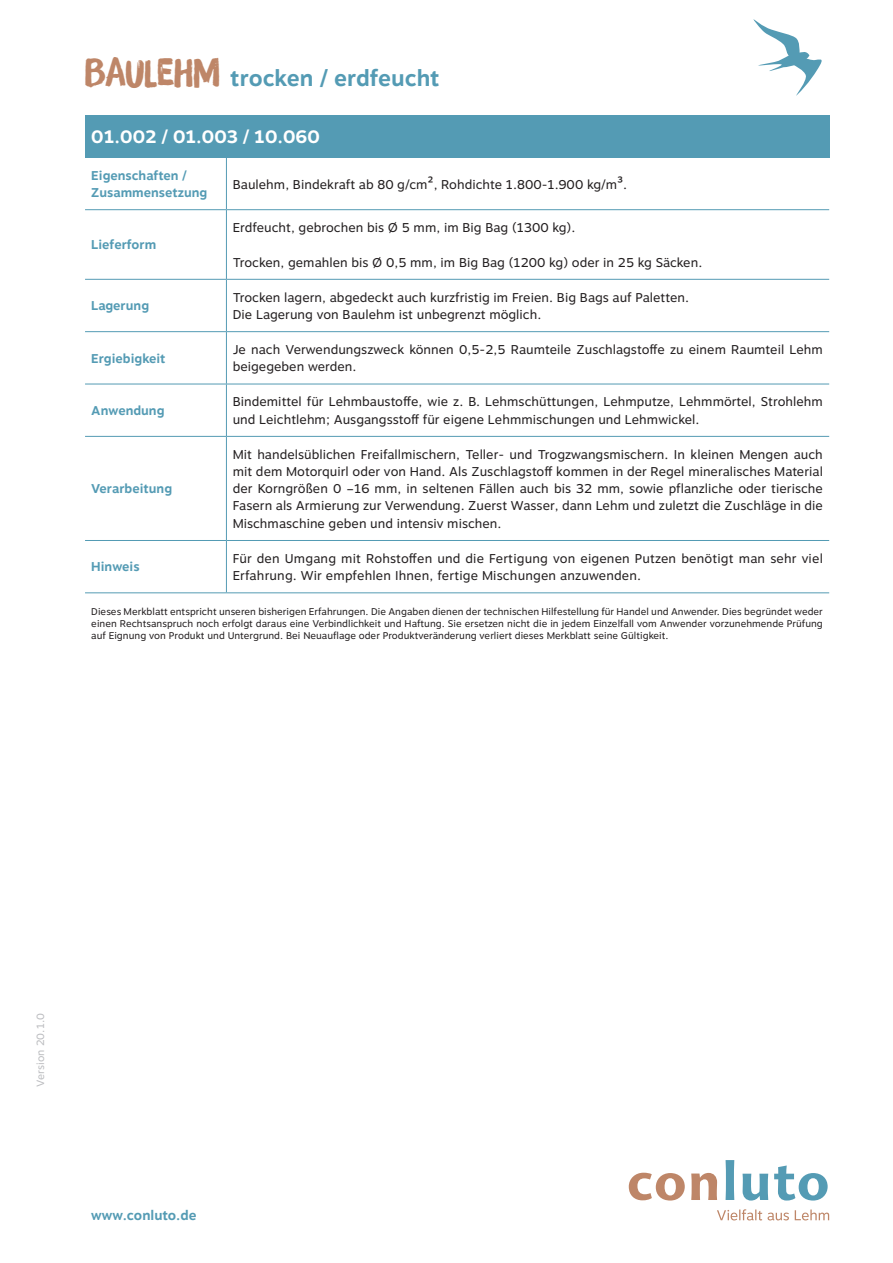
<style>
.page{position:relative;width:893px;height:1263px;background:#fff}
.page>*{position:absolute;margin:0;border:0;box-sizing:border-box;transform-origin:0 0}
.t1{font:700 22.5px "Motiva Sans";letter-spacing:-.005em;color:#549bb4}
.t2{font:700 18px "Motiva Sans";color:#fff}
.t3{font:700 13.5px "Motiva Sans";color:#549bb4}
.t4{font:12.75px/17.2px "Motiva Sans";color:#231f20}
.t5{font:700 12.75px/17.2px "Motiva Sans";color:#549bb4}
.t6{font:10.5px "Motiva Sans";color:#bcbdc0}
.t7{font:9.75px/11.7px "Motiva Sans";color:#231f20;text-align:justify}
.s1{font-family:"Brush Up";font-weight:400;font-size:37.5px;color:#be8668}
.s2{font-size:15px}
</style>
<div class="page">
<svg style="left:717px;top:1209px;width:112px;height:11px"></svg>
<svg style="left:726px;top:1160px;width:8px;height:40px"></svg>
<svg style="left:742px;top:1174px;width:26px;height:26px"></svg>
<svg style="left:774px;top:1165px;width:54px;height:35px"></svg>
<svg style="left:629px;top:1173px;width:56px;height:27px"></svg>
<svg style="left:691px;top:1173px;width:26px;height:27px"></svg>
<svg style="left:753px;top:19px;width:69px;height:77px"></svg>
<div style="left:85px;top:115px;width:744px;height:42px;background:#549bb4"></div>
<hr style="left:85px;top:157px;width:141px;height:1px;background:#549bb4">
<hr style="left:226px;top:157px;width:603px;height:1px;background:#549bb4">
<hr style="left:226px;top:158px;width:1px;height:51px;background:#549bb4">
<hr style="left:85px;top:209px;width:141px;height:1px;background:#549bb4">
<hr style="left:226px;top:209px;width:603px;height:1px;background:#549bb4">
<hr style="left:226px;top:210px;width:1px;height:69px;background:#549bb4">
<hr style="left:85px;top:279px;width:141px;height:1px;background:#549bb4">
<hr style="left:226px;top:279px;width:603px;height:1px;background:#549bb4">
<hr style="left:226px;top:280px;width:1px;height:51px;background:#549bb4">
<hr style="left:85px;top:331px;width:141px;height:1px;background:#549bb4">
<hr style="left:226px;top:331px;width:603px;height:1px;background:#549bb4">
<hr style="left:226px;top:332px;width:1px;height:52px;background:#549bb4">
<hr style="left:85px;top:384px;width:141px;height:1px;background:#549bb4">
<hr style="left:226px;top:384px;width:603px;height:1px;background:#549bb4">
<hr style="left:226px;top:384px;width:1px;height:52px;background:#549bb4">
<hr style="left:85px;top:436px;width:141px;height:1px;background:#549bb4">
<hr style="left:226px;top:436px;width:603px;height:1px;background:#549bb4">
<hr style="left:226px;top:437px;width:1px;height:103px;background:#549bb4">
<hr style="left:85px;top:540px;width:141px;height:1px;background:#549bb4">
<hr style="left:226px;top:540px;width:603px;height:1px;background:#549bb4">
<hr style="left:226px;top:541px;width:1px;height:51px;background:#549bb4">
<hr style="left:85px;top:592px;width:141px;height:1px;background:#549bb4">
<hr style="left:226px;top:592px;width:603px;height:1px;background:#549bb4">
<h1 class="t1" style="left:85px;top:61px;width:356px"><span class="s1">BAuLEHM</span> trocken / erdfeucht</h1>
<h2 class="t2" style="left:91px;top:123px;width:230px">01.002 / 01.003 / 10.060</h2>
<p class="t5" style="left:91px;top:167px;width:118px">Eigenschaften /<br>Zusammensetzung</p>
<p class="t4" style="left:233px;top:176px;width:396px">Baulehm, Bindekraft ab 80 g/cm<span class="s2">2</span>, Rohdichte 1.800-1.900 kg/m<span class="s2">3</span>.</p>
<p class="t5" style="left:91px;top:236px;width:67px">Lieferform</p>
<p class="t4" style="left:233px;top:219px;width:344px">Erdfeucht, gebrochen bis Ø 5 mm, im Big Bag (1300 kg).</p>
<p class="t4" style="left:233px;top:254px;width:471px">Trocken, gemahlen bis Ø 0,5 mm, im Big Bag (1200 kg) oder in 25 kg Säcken.</p>
<p class="t5" style="left:91px;top:297px;width:59px">Lagerung</p>
<p class="t4" style="left:233px;top:289px;width:458px">Trocken lagern, abgedeckt auch kurzfristig im Freien. Big Bags auf Paletten.<br>Die Lagerung von Baulehm ist unbegrenzt möglich.</p>
<p class="t5" style="left:91px;top:350px;width:76px">Ergiebigkeit</p>
<p class="t4" style="left:233px;top:341px;width:592px">Je nach Verwendungszweck können 0,5-2,5 Raumteile Zuschlagstoffe zu einem Raumteil Lehm beigegeben werden.</p>
<p class="t5" style="left:91px;top:402px;width:75px">Anwendung</p>
<p class="t4" style="left:233px;top:393px;width:592px">Bindemittel für Lehmbaustoffe, wie z. B. Lehmschüttungen, Lehmputze, Lehmmörtel, Strohlehm und Leichtlehm; Ausgangsstoff für eigene Lehmmischungen und Lehmwickel.</p>
<p class="t5" style="left:91px;top:480px;width:82px">Verarbeitung</p>
<p class="t4" style="left:233px;top:446px;width:592px;text-align:justify">Mit handelsüblichen Freifallmischern, Teller- und Trogzwangsmischern. In kleinen Mengen auch mit dem Motorquirl oder von Hand. Als Zuschlagstoff kommen in der Regel mineralisches Material der Korngrößen 0 –16 mm, in seltenen Fällen auch bis 32 mm, sowie pflanzliche oder tierische Fasern als Armierung zur Verwendung. Zuerst Wasser, dann Lehm und zuletzt die Zuschläge in die Mischmaschine geben und intensiv mischen.</p>
<p class="t5" style="left:91px;top:559px;width:50px">Hinweis</p>
<p class="t4" style="left:233px;top:550px;width:592px">Für den Umgang mit Rohstoffen und die Fertigung von eigenen Putzen benötigt man sehr viel<br>Erfahrung. Wir empfehlen Ihnen, fertige Mischungen anzuwenden.</p>
<p class="t7" style="left:91px;top:606px;width:733px">Dieses Merkblatt entspricht unseren bisherigen Erfahrungen. Die Angaben dienen der technischen Hilfestellung für Handel und Anwender. Dies begründet weder einen Rechtsanspruch noch erfolgt daraus eine Verbindlichkeit und Haftung. Sie ersetzen nicht die in jedem Einzelfall vom Anwender vorzunehmende Prüfung auf Eignung von Produkt und Untergrund. Bei Neuauflage oder Produktveränderung verliert dieses Merkblatt seine Gültigkeit.</p>
<p class="t6" style="left:33px;top:1086px;width:75px;rotate:-90deg">Version 20.1.0</p>
<p class="t3" style="left:91px;top:1206px;width:107px">www.conluto.de</p>
</div>
